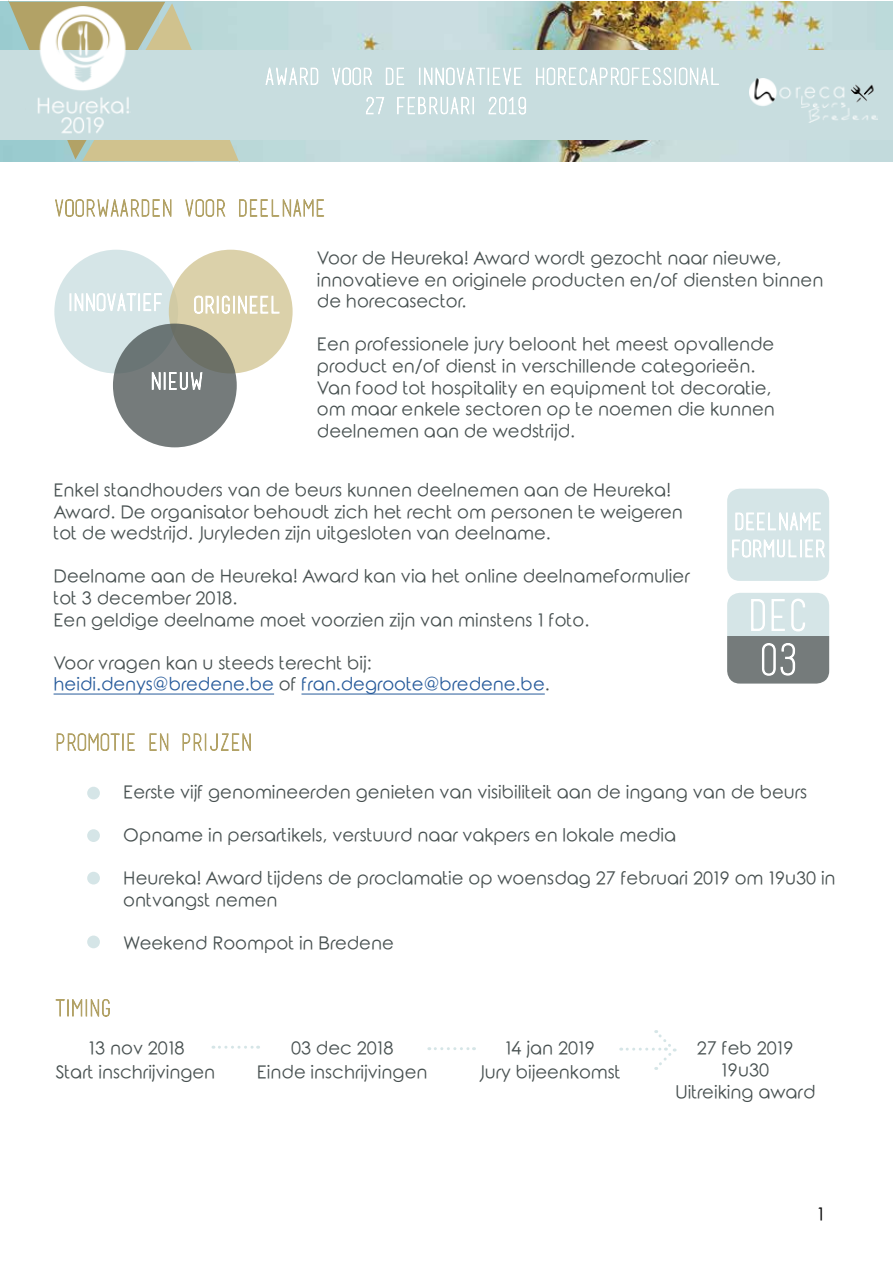
<style>
.page{position:relative;width:893px;height:1263px;background:#fff}
.page>*{position:absolute;margin:0;border:0;box-sizing:border-box;transform-origin:0 0}
.t1{font:18px/21.6px "Rounded Elegance";color:#475050}
.t2{font:18px/21.6px "Rounded Elegance";color:#275b9b}
.t3{font:18px "Rounded Elegance";color:#000}
.s1{color:#475050}
</style>
<div class="page">
<img style="left:0;top:1px;width:893px;height:160px">
<div style="left:0;top:51px;width:893px;height:89px;background:#c8dddf"></div>
<img style="left:749px;top:78px;width:128px;height:45px">
<svg style="left:8px;top:0;width:231px;height:162px"></svg>
<svg style="left:265px;top:67px;width:53px;height:18px"></svg>
<svg style="left:332px;top:67px;width:40px;height:19px"></svg>
<svg style="left:386px;top:67px;width:18px;height:18px"></svg>
<svg style="left:419px;top:67px;width:103px;height:19px"></svg>
<svg style="left:536px;top:67px;width:183px;height:19px"></svg>
<svg style="left:366px;top:97px;width:19px;height:18px"></svg>
<svg style="left:397px;top:97px;width:77px;height:18px"></svg>
<svg style="left:488px;top:96px;width:38px;height:19px"></svg>
<img style="left:37px;top:6px;width:93px;height:137px">
<svg style="left:55px;top:199px;width:117px;height:18px"></svg>
<svg style="left:185px;top:199px;width:41px;height:18px"></svg>
<svg style="left:239px;top:199px;width:85px;height:18px"></svg>
<hr style="left:54px;top:694px;width:220px;height:1px;background:#275b9b">
<hr style="left:301px;top:694px;width:244px;height:1px;background:#275b9b">
<div style="left:54px;top:250px;width:124px;height:123px;background:#d5e5e7;border-radius:50%"></div>
<div style="left:169px;top:250px;width:124px;height:123px;background:#dbd1aa;border-radius:50%"></div>
<div style="left:113px;top:324px;width:124px;height:123px;background:linear-gradient(to bottom,#6c736e,#797e80);border-radius:50%"></div>
<svg style="left:151px;top:371px;width:52px;height:24px"></svg>
<svg style="left:194px;top:295px;width:86px;height:19px"></svg>
<svg style="left:69px;top:293px;width:93px;height:19px"></svg>
<svg style="left:727px;top:593px;width:102px;height:91px;background:#abb5b5"></svg>
<div style="left:727px;top:489px;width:102px;height:92px;background:#d5e5e7;border-radius:13px"></div>
<svg style="left:732px;top:512px;width:93px;height:46px"></svg>
<svg style="left:56px;top:733px;width:79px;height:18px"></svg>
<svg style="left:149px;top:733px;width:20px;height:18px"></svg>
<svg style="left:182px;top:733px;width:69px;height:18px"></svg>
<div style="left:87px;top:787px;width:13px;height:12px;background:#d5e5e7;border-radius:50%"></div>
<svg style="left:87px;top:829px;width:13px;height:13px"></svg>
<div style="left:87px;top:872px;width:13px;height:12px;background:#d5e5e7;border-radius:50%"></div>
<div style="left:87px;top:935px;width:13px;height:13px;background:#d5e5e7;border-radius:50%"></div>
<svg style="left:55px;top:999px;width:55px;height:18px"></svg>
<svg style="left:213px;top:1046px;width:46px;height:3px"></svg>
<svg style="left:429px;top:1047px;width:45px;height:3px"></svg>
<svg style="left:621px;top:1030px;width:55px;height:40px"></svg>
<p class="t1" style="left:317px;top:250px;width:508px">Voor de Heureka! Award wordt gezocht naar nieuwe, innovatieve en originele producten en/of diensten binnen de horecasector.</p>
<p class="t1" style="left:317px;top:336px;width:459px">Een professionele jury beloont het meest opvallende product en/of dienst in verschillende categorieën.<br>Van food tot hospitality en equipment tot decoratie, om maar enkele sectoren op te noemen die kunnen deelnemen aan de wedstrijd.</p>
<p class="t1" style="left:54px;top:481px;width:631px">Enkel standhouders van de beurs kunnen deelnemen aan de Heureka!<br>Award. De organisator behoudt zich het recht om personen te weigeren tot de wedstrijd. Juryleden zijn uitgesloten van deelname.</p>
<p class="t1" style="left:54px;top:568px;width:638px">Deelname aan de Heureka! Award kan via het online deelnameformulier tot 3 december 2018.<br>Een geldige deelname moet voorzien zijn van minstens 1 foto.</p>
<p class="t2" style="left:54px;top:654px;width:498px"><span class="s1">Voor vragen kan u steeds terecht bij: </span>heidi.denys@bredene.be <span class="s1">of</span> fran.degroote@bredene.be<span class="s1">.</span></p>
<p class="t1" style="left:123px;top:783px;width:685px">Eerste vijf genomineerden genieten van visibiliteit aan de ingang van de beurs</p>
<p class="t1" style="left:123px;top:827px;width:554px">Opname in persartikels, verstuurd naar vakpers en lokale media</p>
<p class="t1" style="left:123px;top:870px;width:714px">Heureka! Award tijdens de proclamatie op woensdag 27 februari 2019 om 19u30 in ontvangst nemen</p>
<p class="t1" style="left:123px;top:935px;width:272px">Weekend Roompot in Bredene</p>
<p class="t1" style="left:89px;top:1039px;width:98px">13 nov 2018</p>
<p class="t1" style="left:291px;top:1039px;width:104px">03 dec 2018</p>
<p class="t1" style="left:505px;top:1039px;width:91px">14 jan 2019</p>
<p class="t1" style="left:697px;top:1039px;width:98px;text-align:center">27 feb 2019<br>19u30</p>
<p class="t1" style="left:55px;top:1063px;width:161px">Start inschrijvingen</p>
<p class="t1" style="left:257px;top:1063px;width:172px">Einde inschrijvingen</p>
<p class="t1" style="left:479px;top:1063px;width:143px">Jury bijeenkomst</p>
<p class="t1" style="left:675px;top:1084px;width:142px">Uitreiking award</p>
<p class="t3" style="left:817px;top:1204px;width:8px">1</p>
</div>
